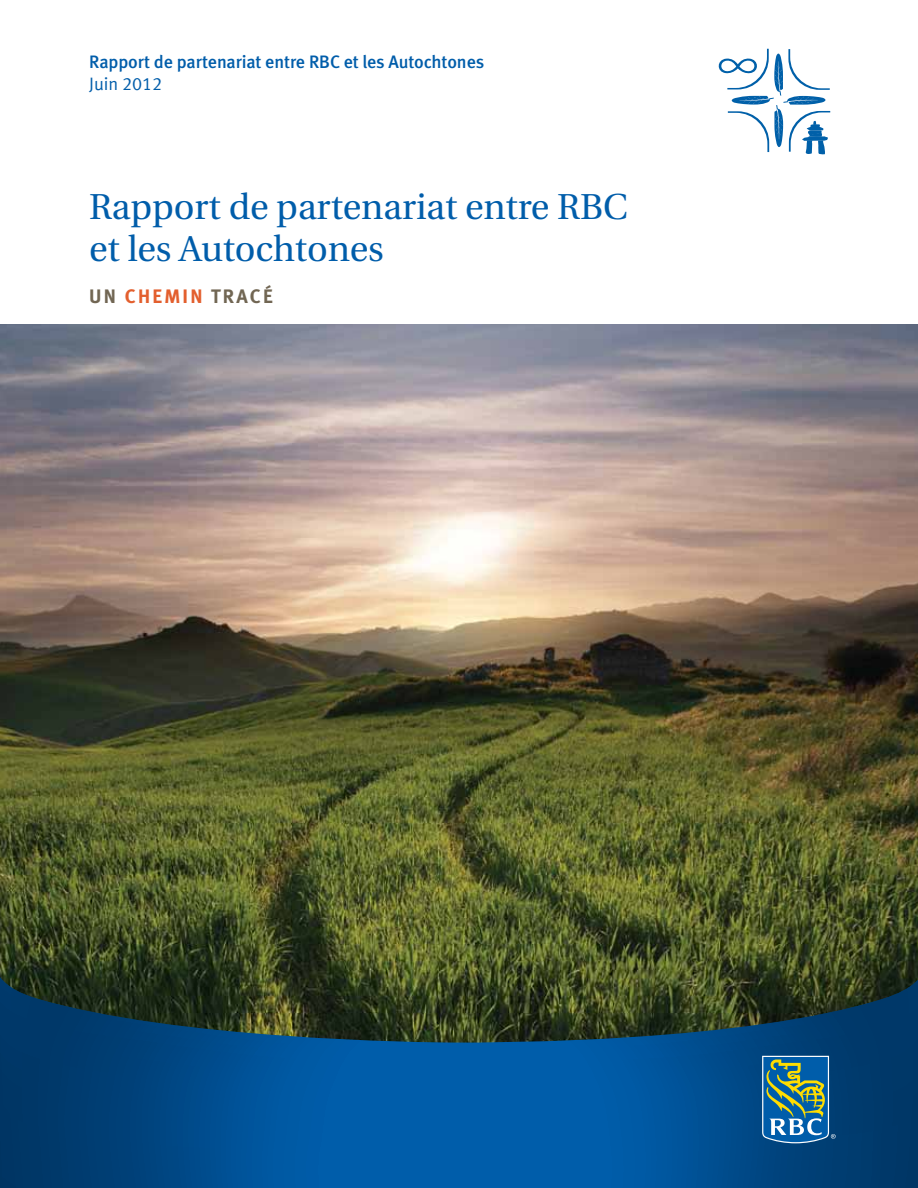
<style>
.page{position:relative;width:918px;height:1188px;background:#fff}
.page>*{position:absolute;margin:0;border:0;box-sizing:border-box;transform-origin:0 0}
.t1{font:36px/42px "Utopia";letter-spacing:-.005em;color:#005daa}
.t2{font:19.5px "Meta Bold LF";letter-spacing:.115em;color:#716653}
.t3{font:18px "Meta Medium LF";letter-spacing:-.005em;color:#005daa}
.t4{font:18px "Meta Normal LF";letter-spacing:-.005em;color:#005daa}
.s1{color:#e35f2e}
</style>
<div class="page">
<img style="left:0;top:324px;width:918px;height:653px">
<svg style="left:0;top:977px;width:918px;height:211px;background:#0b4872"></svg>
<svg style="left:762px;top:1056px;width:74px;height:87px;background:#447f92"></svg>
<svg style="left:719px;top:49px;width:111px;height:105px"></svg>
<p class="t3" style="left:89px;top:52px;width:397px">Rapport de partenariat entre RBC et les Autochtones</p>
<p class="t4" style="left:89px;top:73px;width:74px">Juin 2012</p>
<p class="t1" style="left:89px;top:186px;width:540px">Rapport de partenariat entre RBC et les Autochtones</p>
<p class="t2" style="left:89px;top:285px;width:185px">UN <span class="s1">CHEMIN</span> TRACÉ</p>
</div>
